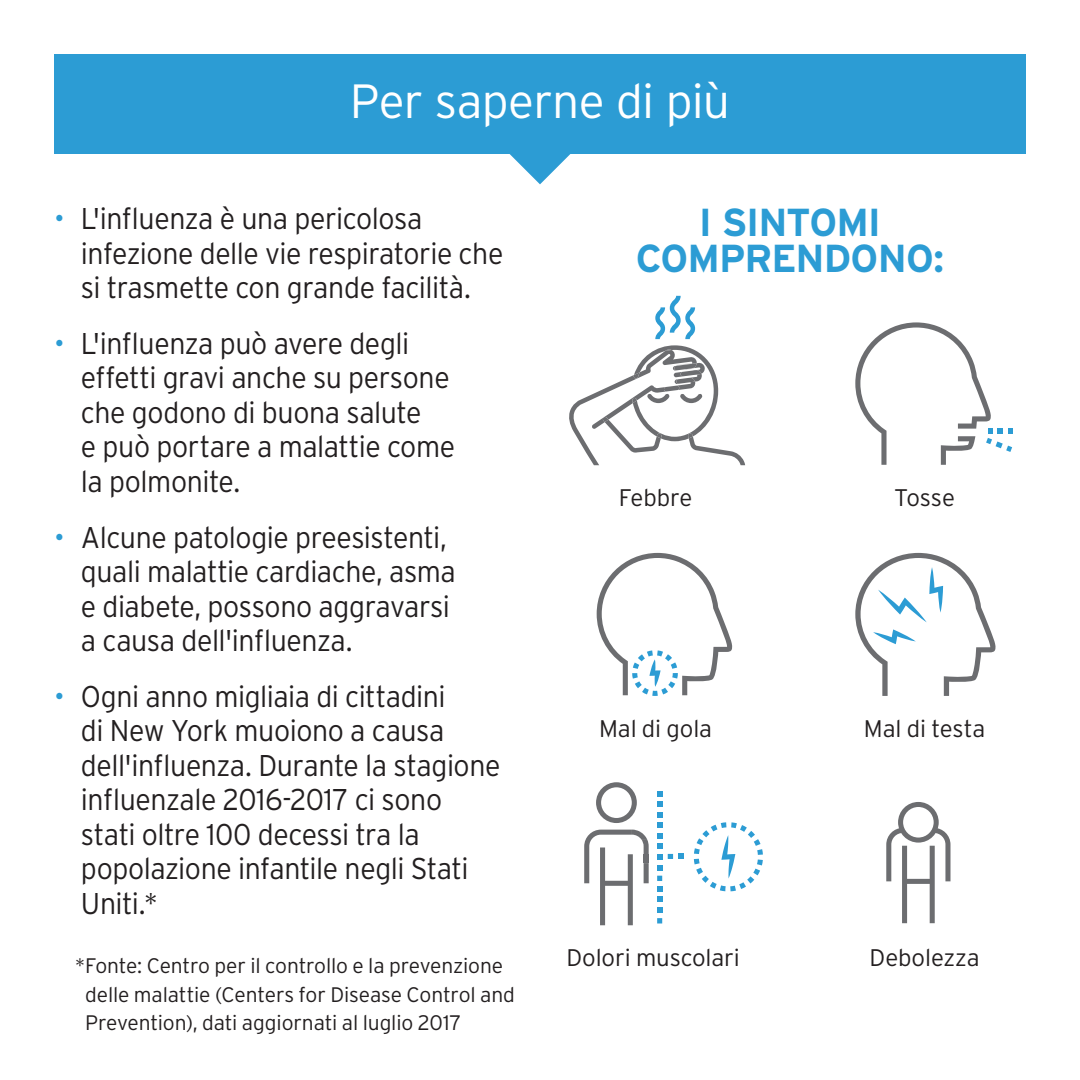
<style>
.page{position:relative;width:1080px;height:1080px;background:#fff}
.page>*{position:absolute;margin:0;border:0;box-sizing:border-box;transform-origin:0 0}
.t1{font:300 48px "Interstate";letter-spacing:-.015em;color:#fff}
.t2{font:700 39px/36px "Interstate";letter-spacing:-.025em;color:#2c9cd4;text-align:center}
.t3{font:300 30px/34.5px "Interstate";letter-spacing:-.015em;color:#231f20;scale:.95 1}
.t4{font:300 24px "Interstate";letter-spacing:-.005em;color:#231f20}
.t5{font:300 21px/28.2px "Interstate";letter-spacing:-.01em;color:#231f20}
.s1{color:#2c9cd4}
</style>
<div class="page">
<svg style="left:461px;top:153px;width:158px;height:31px"></svg>
<div style="left:54px;top:54px;width:972px;height:99px;background:#2c9cd4"></div>
<svg style="left:855px;top:322px;width:158px;height:143px"></svg>
<svg style="left:597px;top:553px;width:135px;height:143px"></svg>
<svg style="left:855px;top:553px;width:141px;height:143px"></svg>
<svg style="left:886px;top:802px;width:65px;height:121px"></svg>
<svg style="left:596px;top:782px;width:41px;height:41px"></svg>
<svg style="left:668px;top:854px;width:16px;height:5px"></svg>
<svg style="left:657px;top:897px;width:5px;height:26px"></svg>
<svg style="left:657px;top:823px;width:5px;height:47px"></svg>
<svg style="left:657px;top:791px;width:5px;height:26px"></svg>
<svg style="left:657px;top:876px;width:5px;height:15px"></svg>
<svg style="left:694px;top:822px;width:69px;height:69px"></svg>
<svg style="left:584px;top:830px;width:65px;height:95px"></svg>
<div style="left:644px;top:854px;width:5px;height:9px;background:#6c6d70"></div>
<svg style="left:655px;top:296px;width:40px;height:43px"></svg>
<svg style="left:569px;top:345px;width:176px;height:120px"></svg>
<h1 class="t1" style="left:350px;top:74px;width:382px">Per saperne di più</h1>
<p class="t3" style="left:81px;top:201px;width:446px;text-indent:-27px"><span class="s1">•</span> L'influenza è una pericolosa infezione delle vie respiratorie che si trasmette con grande facilità.</p>
<p class="t3" style="left:81px;top:326px;width:395px;text-indent:-27px"><span class="s1">•</span> L'influenza può avere degli effetti gravi anche su persone che godono di buona salute<br>e può portare a malattie come la polmonite.</p>
<p class="t3" style="left:81px;top:520px;width:396px;text-indent:-27px"><span class="s1">•</span> Alcune patologie preesistenti, quali malattie cardiache, asma e diabete, possono aggravarsi a causa dell'influenza.</p>
<p class="t3" style="left:81px;top:679px;width:443px;text-indent:-27px"><span class="s1">•</span> Ogni anno migliaia di cittadini<br>di New York muoiono a causa dell'influenza. Durante la stagione influenzale 2016-2017 ci sono stati oltre 100 decessi tra la popolazione infantile negli Stati<br>Uniti.*</p>
<p class="t5" style="left:85px;top:952px;width:431px;text-indent:-10px">*Fonte: Centro per il controllo e la prevenzione delle malattie (Centers for Disease Control and<br>Prevention), dati aggiornati al luglio 2017</p>
<h2 class="t2" style="left:636px;top:204px;width:310px">I SINTOMI<br>COMPRENDONO:</h2>
<p class="t4" style="left:619px;top:484px;width:75px">Febbre</p>
<p class="t4" style="left:599px;top:715px;width:115px">Mal di gola</p>
<p class="t4" style="left:894px;top:484px;width:62px">Tosse</p>
<p class="t4" style="left:864px;top:715px;width:123px">Mal di testa</p>
<p class="t4" style="left:566px;top:944px;width:175px">Dolori muscolari</p>
<p class="t4" style="left:870px;top:944px;width:112px">Debolezza</p>
</div>
